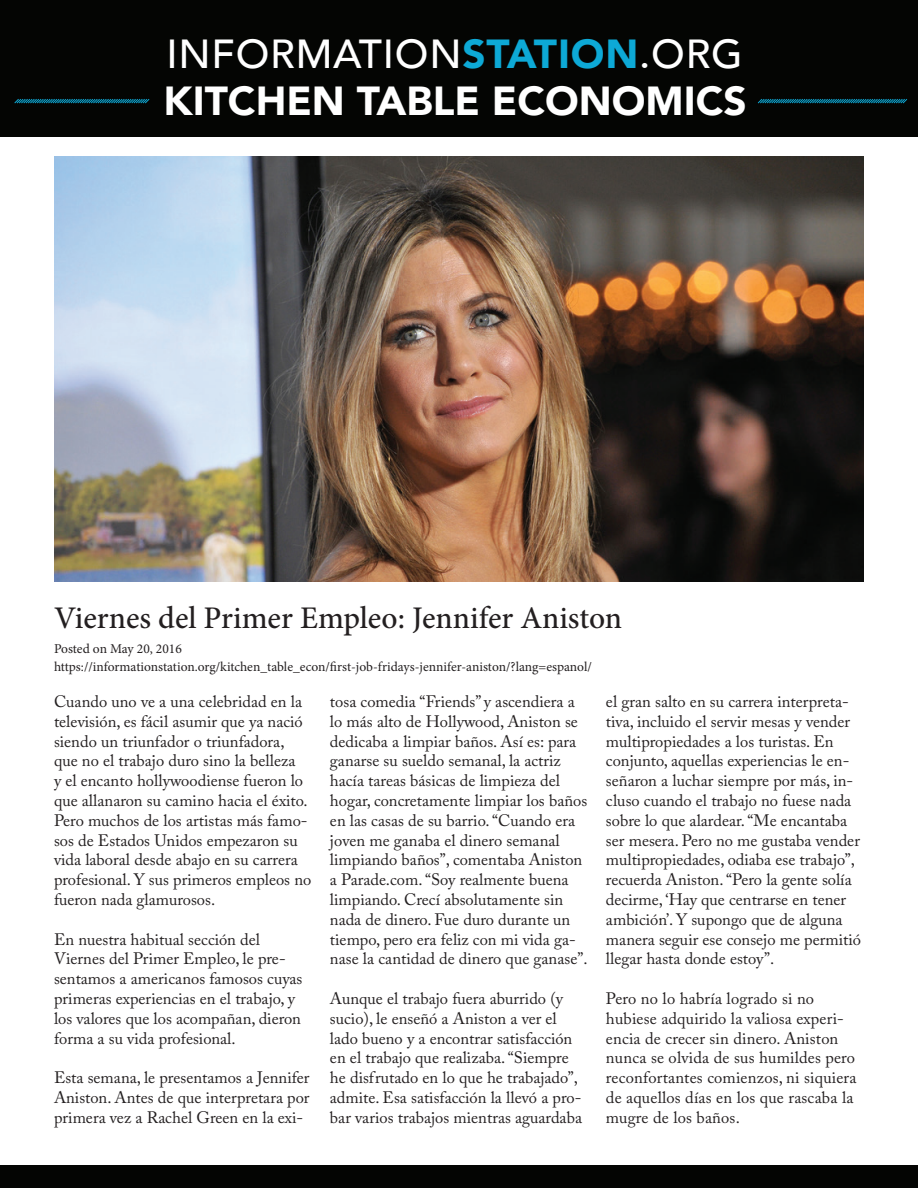
<style>
.page{position:relative;width:918px;height:1188px;background:#fff}
.page>*{position:absolute;margin:0;border:0;box-sizing:border-box;transform-origin:0 0}
.t1{font:900 40.5px/46.5px "Avenir";color:#fff}
.t2{font:500 31.5px "Minion Pro";color:#231f20}
.t3{font:16.5px/19.8px "Adobe Caslon Pro";color:#231f20}
.t4{font:13.5px/18px "Minion Pro";letter-spacing:-.005em;color:#231f20}
.s1{font-weight:500}
.s2{color:#0da9d6}
</style>
<div class="page">
<div style="left:0;top:0;width:918px;height:137px;background:#040503"></div>
<svg style="left:14px;top:99px;width:136px;height:5px"></svg>
<svg style="left:757px;top:99px;width:151px;height:5px"></svg>
<div style="left:0;top:1166px;width:918px;height:22px;background:#040503"></div>
<img style="left:54px;top:156px;width:810px;height:425px">
<h1 class="t1" style="left:164px;top:30px;width:585px"><span class="s1">INFORMATION</span><span class="s2">STATION</span><span class="s1">.ORG<br></span>KITCHEN TABLE ECONOMICS</h1>
<h2 class="t2" style="left:54px;top:596px;width:570px">Viernes del Primer Empleo: Jennifer Aniston</h2>
<p class="t4" style="left:54px;top:640px;width:539px">Posted on May 20, 2016 https://informationstation.org/kitchen_table_econ/first-job-fridays-jennifer-aniston/?lang=espanol/</p>
<p class="t3" style="left:54px;top:691px;width:259px">Cuando uno ve a una celebridad en la televisión, es fácil asumir que ya nació siendo un triunfador o triunfadora, que no el trabajo duro sino la belleza<br>y el encanto hollywoodiense fueron lo que allanaron su camino hacia el éxito.<br>Pero muchos de los artistas más famo&shy;sos de Estados Unidos empezaron su vida laboral desde abajo en su carrera profesional. Y sus primeros empleos no fueron nada glamurosos.</p>
<p class="t3" style="left:54px;top:929px;width:250px">En nuestra habitual sección del Viernes del Primer Empleo, le pre&shy;sentamos a americanos famosos cuyas primeras experiencias en el trabajo, y los valores que los acompañan, dieron forma a su vida profesional.</p>
<p class="t3" style="left:54px;top:1068px;width:257px;text-align:justify">Esta semana, le presentamos a Jennifer Aniston. Antes de que interpretara por primera vez a Rachel Green en la exi-</p>
<p class="t3" style="left:330px;top:691px;width:259px">tosa comedia “Friends” y ascendiera a lo más alto de Hollywood, Aniston se dedicaba a limpiar baños. Así es: para ganarse su sueldo semanal, la actriz hacía tareas básicas de limpieza del hogar, concretamente limpiar los baños en las casas de su barrio. “Cuando era joven me ganaba el dinero semanal limpiando baños”, comentaba Aniston a Parade.com. “Soy realmente buena limpiando. Crecí absolutamente sin nada de dinero. Fue duro durante un tiempo, pero era feliz con mi vida ga&shy;nase la cantidad de dinero que ganase”.</p>
<p class="t3" style="left:330px;top:988px;width:254px">Aunque el trabajo fuera aburrido (y sucio), le enseñó a Aniston a ver el lado bueno y a encontrar satisfacción en el trabajo que realizaba. “Siempre he disfrutado en lo que he trabajado”, admite. Esa satisfacción la llevó a pro&shy;bar varios trabajos mientras aguardaba</p>
<p class="t3" style="left:606px;top:691px;width:257px">el gran salto en su carrera interpreta&shy;tiva, incluido el servir mesas y vender multipropiedades a los turistas. En conjunto, aquellas experiencias le en&shy;señaron a luchar siempre por más, in&shy;cluso cuando el trabajo no fuese nada sobre lo que alardear. “Me encantaba ser mesera. Pero no me gustaba vender multipropiedades, odiaba ese trabajo”, recuerda Aniston. “Pero la gente solía decirme, ‘Hay que centrarse en tener ambición’. Y supongo que de alguna manera seguir ese consejo me permitió llegar hasta donde estoy”.</p>
<p class="t3" style="left:606px;top:988px;width:252px">Pero no lo habría logrado si no hubiese adquirido la valiosa experi&shy;encia de crecer sin dinero. Aniston nunca se olvida de sus humildes pero reconfortantes comienzos, ni siquiera de aquellos días en los que rascaba la mugre de los baños.</p>
</div>
